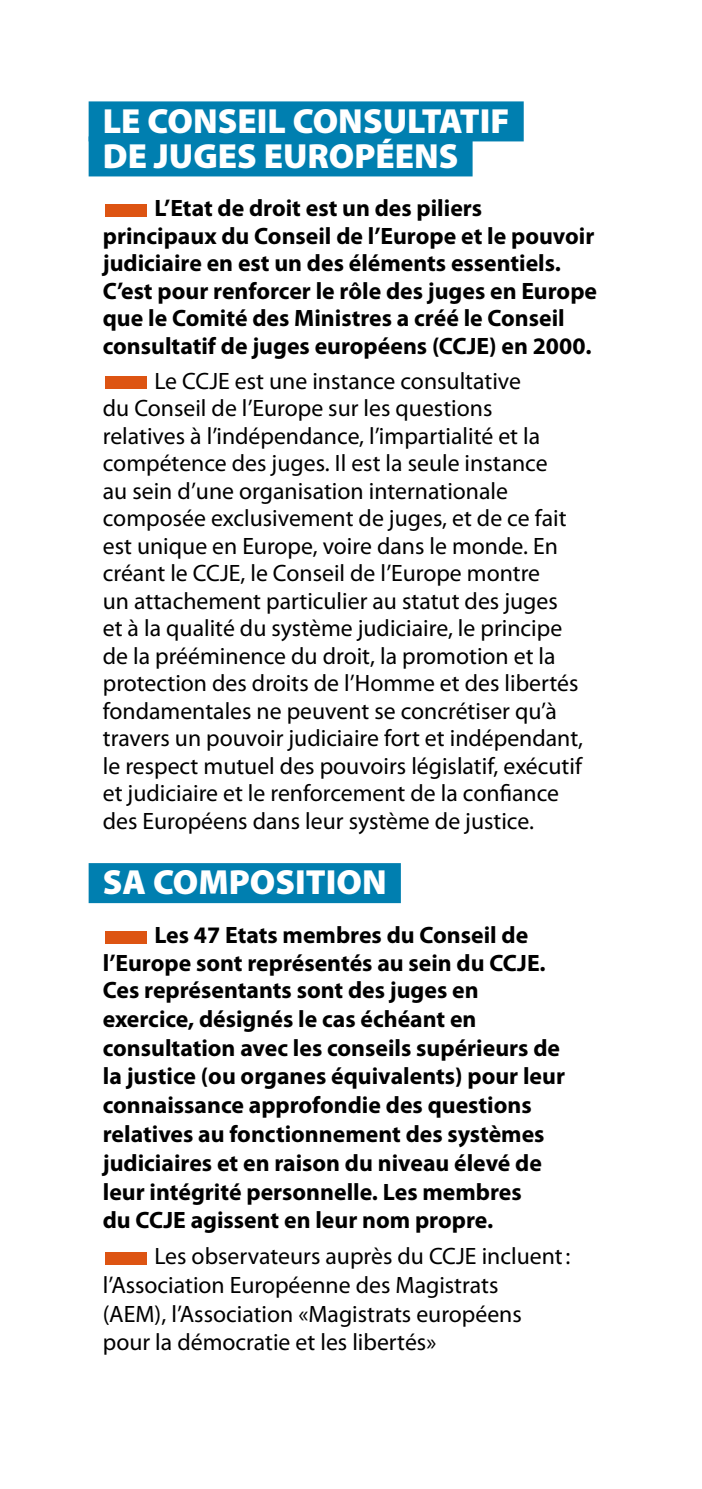
<style>
.page{position:relative;width:702px;height:1489px;background:#fff}
.page>*{position:absolute;margin:0;border:0;box-sizing:border-box;transform-origin:0 0}
.t1{font:900 35px/35px "Myriad Pro";color:#fff}
.t2{font:23.75px/27.5px "Myriad Pro";color:#000}
.t3{font:700 23.75px/28.5px "Myriad Pro";color:#000}
.s1{color:#dd5412}
</style>
<div class="page">
<div style="left:89px;top:101px;width:434px;height:40px;background:#007fb0"></div>
<div style="left:89px;top:136px;width:383px;height:40px;background:#007fb0"></div>
<div style="left:89px;top:863px;width:312px;height:40px;background:#007fb0"></div>
<h1 class="t1" style="left:103px;top:102px;width:408px">LE CONSEIL CONSULTATIF<br>DE JUGES EUROPÉENS</h1>
<p class="t3" style="left:103px;top:194px;width:496px;line-height:27.5px"><span class="s1">■</span>L’Etat de droit est un des piliers principaux du Conseil de l’Europe et le pouvoir judiciaire en est un des éléments essentiels.<br>C’est pour renforcer le rôle des juges en Europe que le Comité des Ministres a créé le Conseil consultatif de juges européens (CCJE) en 2000.</p>
<p class="t2" style="left:103px;top:366px;width:482px"><span class="s1">■</span>Le CCJE est une instance consultative<br>du Conseil de l’Europe sur les questions<br>relatives à l’indépendance, l’impartialité et la compétence des juges. Il est la seule instance<br>au sein d’une organisation internationale composée exclusivement de juges, et de ce fait est unique en Europe, voire dans le monde. En créant le CCJE, le Conseil de l’Europe montre<br>un attachement particulier au statut des juges et à la qualité du système judiciaire, le principe de la prééminence du droit, la promotion et la protection des droits de l’Homme et des libertés fondamentales ne peuvent se concrétiser qu’à travers un pouvoir judiciaire fort et indépendant, le respect mutuel des pouvoirs législatif, exécutif et judiciaire et le renforcement de la confiance des Européens dans leur système de justice.</p>
<h1 class="t1" style="left:103px;top:863px;width:285px">SA COMPOSITION</h1>
<p class="t3" style="left:103px;top:920px;width:463px"><span class="s1">■</span>Les 47 Etats membres du Conseil de l’Europe sont représentés au sein du CCJE.<br>Ces représentants sont des juges en exercice, désignés le cas échéant en consultation avec les conseils supérieurs de la justice (ou organes équivalents) pour leur connaissance approfondie des questions relatives au fonctionnement des systèmes judiciaires et en raison du niveau élevé de leur intégrité personnelle. Les membres<br>du CCJE agissent en leur nom propre.</p>
<p class="t2" style="left:103px;top:1241px;width:469px;line-height:28.8px"><span class="s1">■</span>Les observateurs auprès du CCJE incluent: l’Association Européenne des Magistrats<br>(AEM), l’Association «Magistrats européens pour la démocratie et les libertés»</p>
</div>
